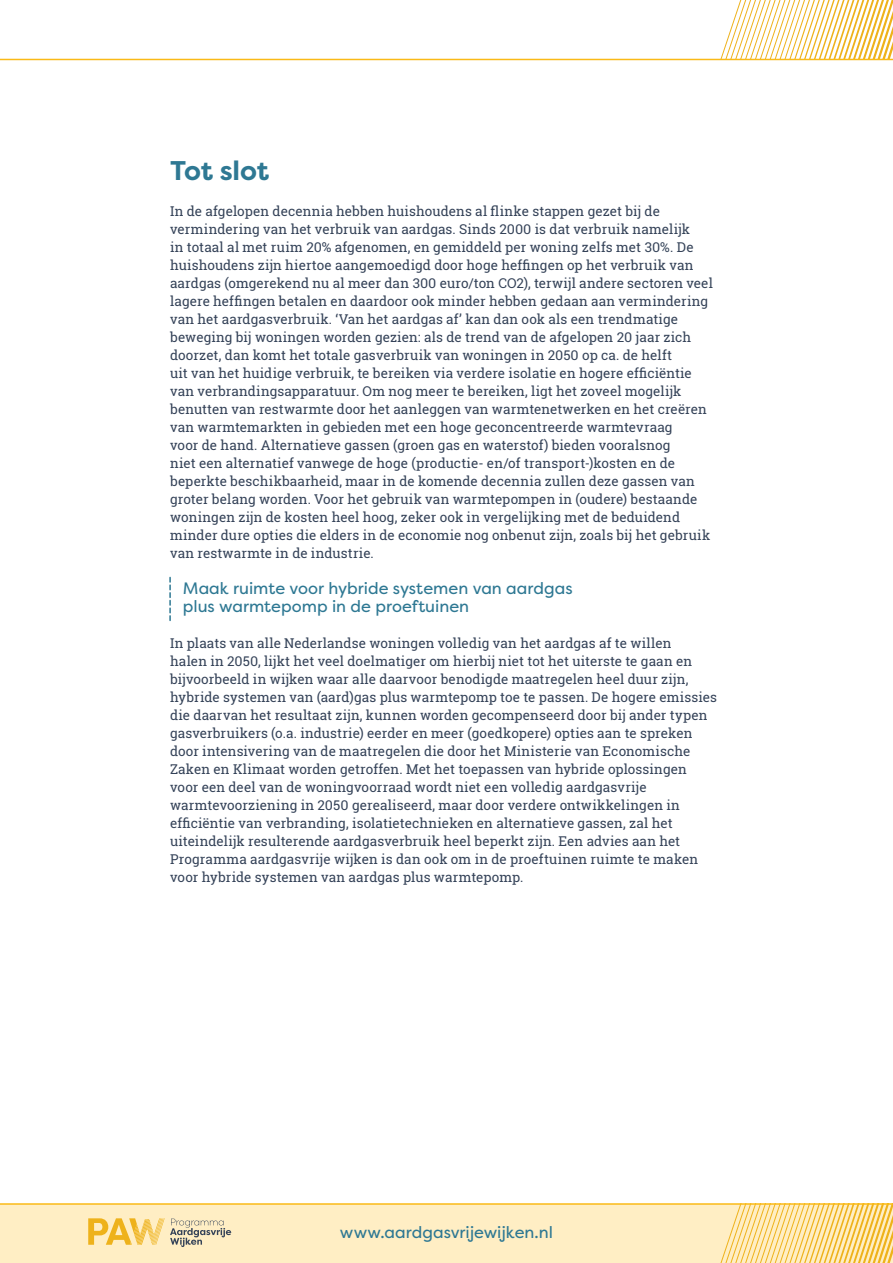
<style>
.page{position:relative;width:893px;height:1263px;background:#fff}
.page>*{position:absolute;margin:0;border:0;box-sizing:border-box;transform-origin:0 0}
.t1{font:700 27px "Filson Pro";letter-spacing:-.01em;color:#2e7893}
.t2{font:16.5px/18px "Filson Pro";color:#2e7893}
.t3{font:13.5px/18px "Roboto Slab";letter-spacing:.005em;color:#344258}
</style>
<div class="page">
<div style="left:0;top:1204px;width:893px;height:59px;background:#ffeec4"></div>
<svg style="left:720px;top:1205px;width:173px;height:58px"></svg>
<hr style="left:0;top:1203px;width:893px;height:2px;background:#faba17">
<svg style="left:715px;top:0;width:178px;height:59px"></svg>
<hr style="left:0;top:59px;width:893px;height:1px;background:#faba17">
<svg style="left:169px;top:577px;width:2px;height:43px"></svg>
<svg style="left:88px;top:1218px;width:143px;height:29px"></svg>
<h1 class="t1" style="left:170px;top:154px;width:101px">Tot slot</h1>
<p class="t3" style="left:170px;top:202px;width:544px">In de afgelopen decennia hebben huishoudens al flinke stappen gezet bij de vermindering van het verbruik van aardgas. Sinds 2000 is dat verbruik namelijk<br>in totaal al met ruim 20% afgenomen, en gemiddeld per woning zelfs met 30%. De huishoudens zijn hiertoe aangemoedigd door hoge heffingen op het verbruik van aardgas (omgerekend nu al meer dan 300 euro/ton CO2), terwijl andere sectoren veel lagere heffingen betalen en daardoor ook minder hebben gedaan aan vermindering van het aardgasverbruik. ‘Van het aardgas af’ kan dan ook als een trendmatige beweging bij woningen worden gezien: als de trend van de afgelopen 20 jaar zich doorzet, dan komt het totale gasverbruik van woningen in 2050 op ca. de helft<br>uit van het huidige verbruik, te bereiken via verdere isolatie en hogere efficiëntie van verbrandingsapparatuur. Om nog meer te bereiken, ligt het zoveel mogelijk benutten van restwarmte door het aanleggen van warmtenetwerken en het creëren van warmtemarkten in gebieden met een hoge geconcentreerde warmtevraag<br>voor de hand. Alternatieve gassen (groen gas en waterstof) bieden vooralsnog<br>niet een alternatief vanwege de hoge (productie- en/of transport-)kosten en de beperkte beschikbaarheid, maar in de komende decennia zullen deze gassen van groter belang worden. Voor het gebruik van warmtepompen in (oudere) bestaande woningen zijn de kosten heel hoog, zeker ook in vergelijking met de beduidend minder dure opties die elders in de economie nog onbenut zijn, zoals bij het gebruik van restwarmte in de industrie.</p>
<p class="t2" style="left:183px;top:579px;width:391px">Maak ruimte voor hybride systemen van aardgas plus warmtepomp in de proeftuinen</p>
<p class="t3" style="left:170px;top:634px;width:548px">In plaats van alle Nederlandse woningen volledig van het aardgas af te willen<br>halen in 2050, lijkt het veel doelmatiger om hierbij niet tot het uiterste te gaan en bijvoorbeeld in wijken waar alle daarvoor benodigde maatregelen heel duur zijn, hybride systemen van (aard)gas plus warmtepomp toe te passen. De hogere emissies die daarvan het resultaat zijn, kunnen worden gecompenseerd door bij ander typen gasverbruikers (o.a. industrie) eerder en meer (goedkopere) opties aan te spreken door intensivering van de maatregelen die door het Ministerie van Economische Zaken en Klimaat worden getroffen. Met het toepassen van hybride oplossingen voor een deel van de woningvoorraad wordt niet een volledig aardgasvrije warmtevoorziening in 2050 gerealiseerd, maar door verdere ontwikkelingen in efficiëntie van verbranding, isolatietechnieken en alternatieve gassen, zal het uiteindelijk resulterende aardgasverbruik heel beperkt zijn. Een advies aan het Programma aardgasvrije wijken is dan ook om in de proeftuinen ruimte te maken voor hybride systemen van aardgas plus warmtepomp.</p>
<p class="t2" style="left:340px;top:1222px;width:215px">www.aardgasvrijewijken.nl</p>
</div>
